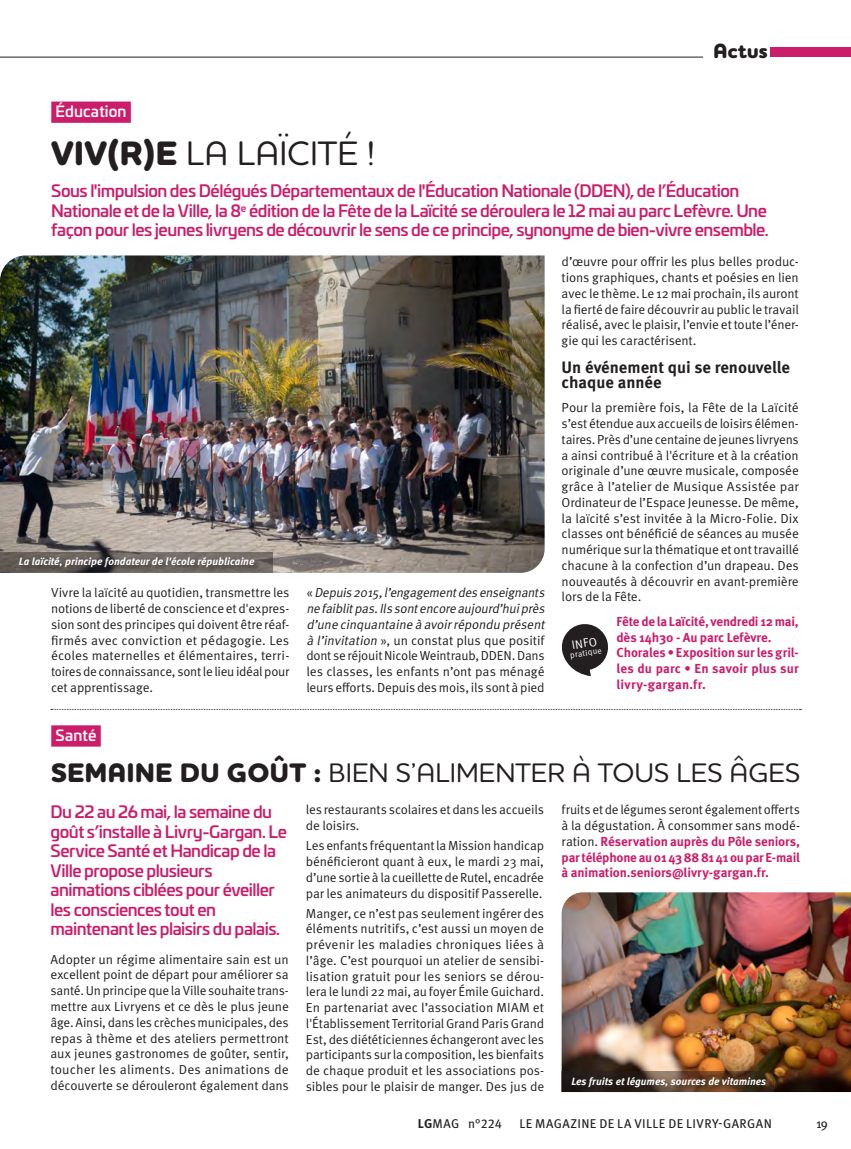
<style>
.page{position:relative;width:851px;height:1149px;background:#fff}
.page>*{position:absolute;margin:0;border:0;box-sizing:border-box;transform-origin:0 0}
.t1{font:500 34.5px "Houschka Rounded";color:#231f20}
.t2{font:500 27.3px "Houschka Rounded";color:#231f20}
.t3{font:800 21px "Houschka Rounded";letter-spacing:-.005em;color:#231f20}
.t4{font:500 16.5px/19.5px "Univia Pro";letter-spacing:-.03em;color:#cb1d69}
.t5{font:700 16.5px/15px "Meta Pro";color:#231f20}
.t6{font:500 15px "Univia Pro";letter-spacing:.005em;color:#fff}
.t7{font:13.05px/15.8px "Meta Pro Norm";letter-spacing:-.01em;color:#231f20;text-align:justify}
.t8{font:700 13.05px/15.8px "Meta Pro";letter-spacing:-.005em;color:#cb1d69}
.t9{font:12.75px "Meta Pro";letter-spacing:.035em;color:#231f20}
.t10{font:12.15px "Meta Pro Norm";color:#fff}
.t11{font:italic 700 10.5px "Meta Pro";color:#fff}
.t12{font:8.4px "Meta Pro Norm";color:#fff}
.s1{font-weight:800}
.s2{font-style:italic}
.s3{font-family:"Meta Pro Norm";font-weight:400;color:#231f20}
.s4{font-weight:700}
</style>
<div class="page">
<hr style="left:0;top:57px;width:703px;height:1px;background:#231f20">
<div style="left:770px;top:47px;width:80px;height:10px;background:#cb1d69"></div>
<div style="left:51px;top:101px;width:80px;height:22px;background:#cb1d69"></div>
<div style="left:51px;top:725px;width:50px;height:21px;background:#cb1d69"></div>
<img style="left:0;top:255px;width:544px;height:317px">
<img style="left:561px;top:892px;width:289px;height:199px">
<svg style="left:561px;top:624px;width:47px;height:52px"></svg>
<svg style="left:0;top:552px;width:272px;height:20px;background:#6b635f"></svg>
<svg style="left:561px;top:1071px;width:212px;height:20px"></svg>
<div style="left:18px;top:556px;width:244px;height:19px;background:#231f20;opacity:.75"></div>
<div style="left:570px;top:1075px;width:203px;height:18px;background:#231f20;opacity:.75"></div>
<p class="t6" style="left:56px;top:100px;width:73px">Éducation</p>
<h1 class="t1" style="left:51px;top:131px;width:325px"><span class="s1">VIV(R)E</span> LA LAÏCITÉ !</h1>
<h3 class="t3" style="left:713px;top:37px;width:56px">Actus</h3>
<p class="t4" style="left:51px;top:180px;width:718px">Sous l'impulsion des Délégués Départementaux de l'Éducation Nationale (DDEN), de l’Éducation<br>Nationale et de la Ville, la 8<sup>e</sup> édition de la Fête de la Laïcité se déroulera le 12 mai au parc Lefèvre. Une façon pour les jeunes livryens de découvrir le sens de ce principe, synonyme de bien-vivre ensemble.</p>
<p class="t11" style="left:19px;top:553px;width:237px">La laïcité, principe fondateur de l'école républicaine</p>
<p class="t7" style="left:51px;top:584px;width:240px">Vivre la laïcité au quotidien, transmettre les notions de liberté de conscience et d'expres&shy;sion sont des principes qui doivent être réaf&shy;firmés avec conviction et pédagogie. Les écoles maternelles et élémentaires, terri&shy;toires de connaissance, sont le lieu idéal pour cet apprentissage.</p>
<p class="t6" style="left:56px;top:723px;width:42px">Santé</p>
<p class="t7" style="left:306px;top:584px;width:243px;text-align:left">« <span class="s2">Depuis2015,l’engagementdesenseignants nefaiblitpas.Ilssontencoreaujourd’huiprès d’une cinquantaine à avoirrépondu présent à l’invitation</span> », un constat plus que positif dont se réjouit Nicole Weintraub, DDEN. Dans les classes, les enfants n’ont pas ménagé leurs efforts. Depuis des mois, ils sont à pied</p>
<p class="t7" style="left:561px;top:253px;width:239px">d’œuvre pour offrir les plus belles produc&shy;tions graphiques, chants et poésies en lien avec le thème. Le 12 mai prochain, ils auront la fierté de faire découvrir au public le travail réalisé, avec le plaisir, l’envie et toute l’éner&shy;gie qui les caractérisent.</p>
<p class="t5" style="left:561px;top:358px;width:230px">Un événement qui se renouvelle chaque année</p>
<p class="t7" style="left:561px;top:399px;width:239px">Pour la première fois, la Fête de la Laïcité s’est étendue aux accueils de loisirs élémen&shy;taires. Près d’une centaine de jeunes livryens a ainsi contribué à l'écriture et à la création originale d’une œuvre musicale, composée grâce à l’atelier de Musique Assistée par Ordinateur de l’Espace Jeunesse. De même, la laïcité s’est invitée à la Micro-Folie. Dix classes ont bénéficié de séances au musée numérique sur la thématique et ont travaillé chacune à la confection d’un drapeau. Des nouveautés à découvrir en avant-première lors de la Fête.</p>
<p class="t8" style="left:616px;top:612px;width:184px">Fête de la Laïcité, vendredi 12 mai, dès 14h30 - Au parc Lefèvre.<br>Chorales • Exposition sur les gril&shy;les du parc • En savoir plus sur livry-gargan.fr.</p>
<p class="t10" style="left:570px;top:635px;width:27px;rotate:-9deg">INFO</p>
<p class="t12" style="left:569px;top:648px;width:33px;rotate:-9deg">pratique</p>
<h2 class="t2" style="left:51px;top:754px;width:750px"><span class="s1">SEMAINE DU GOÛT :</span> BIEN S’ALIMENTER À TOUS LES ÂGES</h2>
<p class="t4" style="left:50px;top:800px;width:238px">Du 22 au 26 mai, la semaine du goût s’installe à Livry-Gargan. Le<br>Service Santé et Handicap de la<br>Ville propose plusieurs animations ciblées pour éveiller les consciences tout en maintenant les plaisirs du palais.</p>
<p class="t7" style="left:50px;top:950px;width:240px">Adopter un régime alimentaire sain est un excellent point de départ pour améliorer sa santé. Un principe que la Ville souhaite trans&shy;mettre aux Livryens et ce dès le plus jeune âge. Ainsi, dans les crèches municipales, des repas à thème et des ateliers permettront aux jeunes gastronomes de goûter, sentir, toucher les aliments. Des animations de découverte se dérouleront également dans</p>
<p class="t7" style="left:561px;top:801px;width:240px">fruits et de légumes seront également offerts à la dégustation. À consommer sans modé-</p>
<p class="t8" style="left:561px;top:832px;width:240px;text-align:justify"><span class="s3">ration.</span> Réservation auprès du Pôle seniors, par téléphone au 01 43 88 81 41 ou par E-mail à animation.seniors@livry-gargan.fr.</p>
<p class="t7" style="left:306px;top:801px;width:240px">les restaurants scolaires et dans les accueils de loisirs.</p>
<p class="t7" style="left:306px;top:836px;width:240px">Les enfants fréquentant la Mission handicap bénéficieront quant à eux, le mardi 23 mai, d’une sortie à la cueillette de Rutel, encadrée par les animateurs du dispositif Passerelle.</p>
<p class="t7" style="left:306px;top:904px;width:240px">Manger, ce n’est pas seulement ingérer des éléments nutritifs, c’est aussi un moyen de prévenir les maladies chroniques liées à l’âge. C’est pourquoi un atelier de sensibi&shy;lisation gratuit pour les seniors se dérou&shy;lera le lundi 22 mai, au foyer Émile Guichard.<br>En partenariat avec l’association MIAM et l'Établissement Territorial Grand Paris Grand Est, des diététiciennes échangeront avec les participants sur la composition, les bienfaits de chaque produit et les associations pos&shy;sibles pour le plaisir de manger. Des jus de</p>
<p class="t11" style="left:571px;top:1072px;width:196px">Les fruits et légumes, sources de vitamines</p>
<p class="t9" style="left:418px;top:1113px;width:86px"><span class="s4">LG</span>MAG n°224</p>
<p class="t9" style="left:519px;top:1113px;width:254px">LE MAGAZINE DE LA VILLE DE LIVRY-GARGAN</p>
<p class="t9" style="left:816px;top:1113px;width:13px">19</p>
</div>
